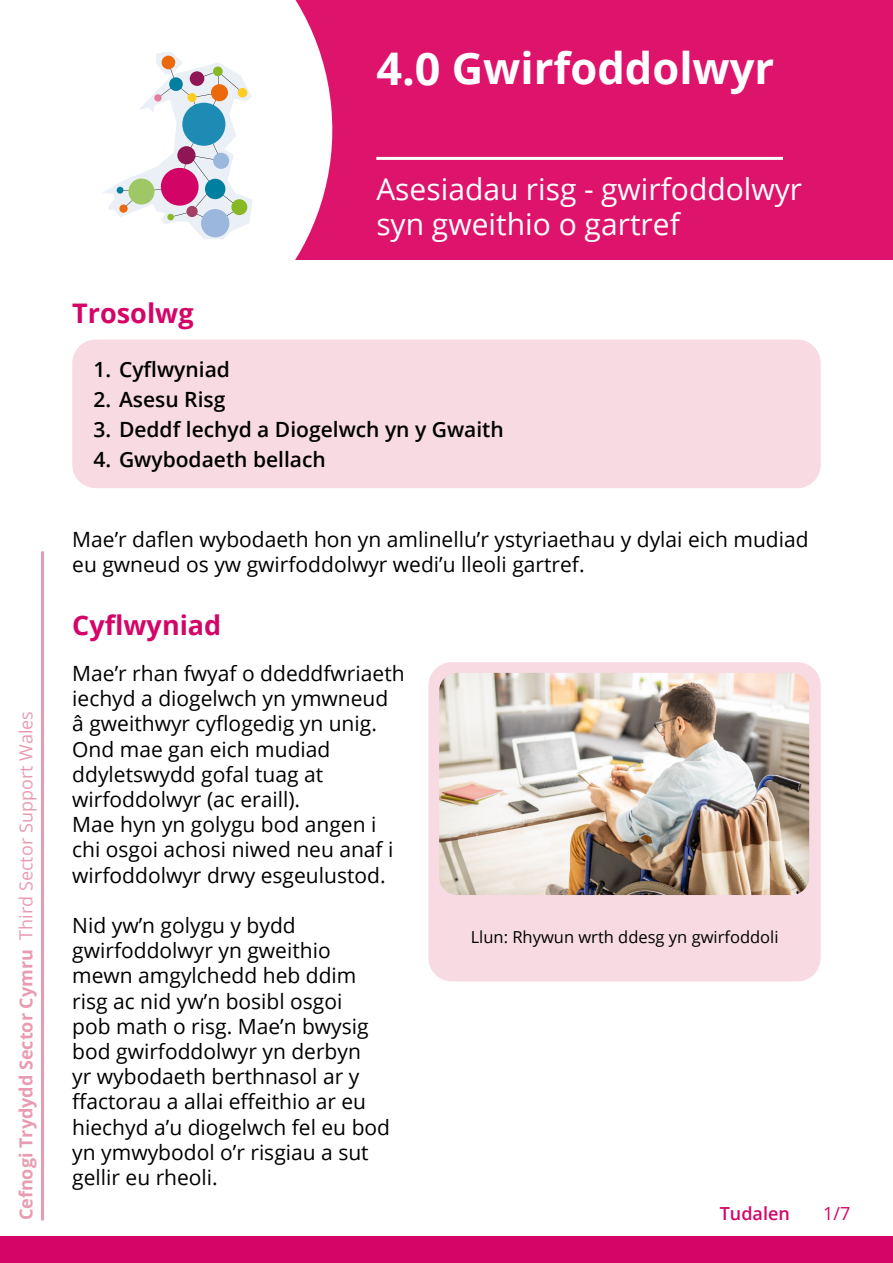
<style>
.page{position:relative;width:893px;height:1263px;background:#fff}
.page>*{position:absolute;margin:0;border:0;box-sizing:border-box;transform-origin:0 0}
.MainSectionHeading{font:700 43.5px "Open Sans";color:#fff}
.MainSubSectionHeadin{font:30px "Open Sans";color:#fff}
.SectionHeading-Pink{font:700 27px "Open Sans";color:#d50467}
.Paragraph-Standard{font:21px/25.2px "Open Sans";color:#000}
.Paragraph-Overview{font:600 21px "Open Sans";color:#000}
.t1{font:700 18px "Open Sans";color:#e99bb1}
.t2{font:600 18px "Open Sans";color:#d50467}
.t3{font:18px "Open Sans";color:#d50467}
.Paragraph-ImageCapti{font:16.5px "Open Sans";color:#000}
.s1{font-weight:400}
.s2{font-size:45px}
</style>
<div class="page">
<div style="left:0;top:0;width:893px;height:259px;background:#de146c"></div>
<div style="left:0;top:0;width:333px;height:259px;background:#fff"></div>
<hr style="left:376px;top:157px;width:407px;height:3px;background:#fff">
<svg style="left:102px;top:52px;width:150px;height:187px;background:#dedee4"></svg>
<div style="left:190px;top:71px;width:14px;height:15px;background:#8f1554;border-radius:50%"></div>
<div style="left:211px;top:84px;width:17px;height:17px;background:#eb690c;border-radius:50%"></div>
<div style="left:213px;top:66px;width:10px;height:10px;background:#89b825;border-radius:50%"></div>
<div style="left:0;top:1236px;width:893px;height:27px;background:#d50467"></div>
<hr style="left:41px;top:551px;width:3px;height:669px;background:#e99bb1">
<div style="left:72px;top:340px;width:749px;height:148px;background:#f7dae2;border-radius:23px"></div>
<div style="left:428px;top:662px;width:393px;height:319px;background:#f7dae2;border-radius:23px"></div>
<img style="left:439px;top:673px;width:370px;height:222px">
<p class="t1" style="left:13px;top:1220px;width:511px;rotate:-90deg">Cefnogi Trydydd Sector Cymru <span class="s1">Third Sector Support Wales</span></p>
<h1 class="MainSectionHeading" style="left:376px;top:38px;width:399px"><span class="s2">4.0</span> Gwirfoddolwyr</h1>
<h2 class="MainSubSectionHeadin" style="left:376px;top:169px;width:427px">Asesiadau risg - gwirfoddolwyr</h2>
<h3 class="SectionHeading-Pink" style="left:72px;top:294px;width:123px">Trosolwg</h3>
<h2 class="MainSubSectionHeadin" style="left:376px;top:203px;width:305px">syn gweithio o gartref</h2>
<p class="Paragraph-Overview" style="left:94px;top:355px;width:138px">1. Cyflwyniad</p>
<p class="Paragraph-Overview" style="left:94px;top:385px;width:133px">2. Asesu Risg</p>
<p class="Paragraph-Overview" style="left:94px;top:415px;width:412px">3. Deddf lechyd a Diogelwch yn y Gwaith</p>
<p class="Paragraph-Overview" style="left:94px;top:445px;width:234px">4. Gwybodaeth bellach</p>
<p class="Paragraph-Standard" style="left:72px;top:526px;width:738px">Mae’r daflen wybodaeth hon yn amlinellu’r ystyriaethau y dylai eich mudiad eu gwneud os yw gwirfoddolwyr wedi’u lleoli gartref.</p>
<h3 class="SectionHeading-Pink" style="left:72px;top:606px;width:151px">Cyflwyniad</h3>
<p class="Paragraph-Standard" style="left:72px;top:660px;width:334px">Mae’r rhan fwyaf o ddeddfwriaeth iechyd a diogelwch yn ymwneud â gweithwyr cyflogedig yn unig.<br>Ond mae gan eich mudiad ddyletswydd gofal tuag at wirfoddolwyr (ac eraill).</p>
<p class="Paragraph-Standard" style="left:72px;top:811px;width:323px">Mae hyn yn golygu bod angen i chi osgoi achosi niwed neu anaf i wirfoddolwyr drwy esgeulustod.</p>
<p class="Paragraph-Standard" style="left:72px;top:912px;width:319px">Nid yw’n golygu y bydd gwirfoddolwyr yn gweithio mewn amgylchedd heb ddim risg ac nid yw’n bosibl osgoi<br>pob math o risg. Mae’n bwysig bod gwirfoddolwyr yn derbyn<br>yr wybodaeth berthnasol ar y ffactorau a allai effeithio ar eu hiechyd a’u diogelwch fel eu bod yn ymwybodol o’r risgiau a sut gellir eu rheoli.</p>
<p class="Paragraph-ImageCapti" style="left:471px;top:925px;width:309px">Llun: Rhywun wrth ddesg yn gwirfoddoli</p>
<p class="t2" style="left:720px;top:1201px;width:72px">Tudalen</p>
<p class="t3" style="left:823px;top:1201px;width:29px">1/7</p>
</div>
